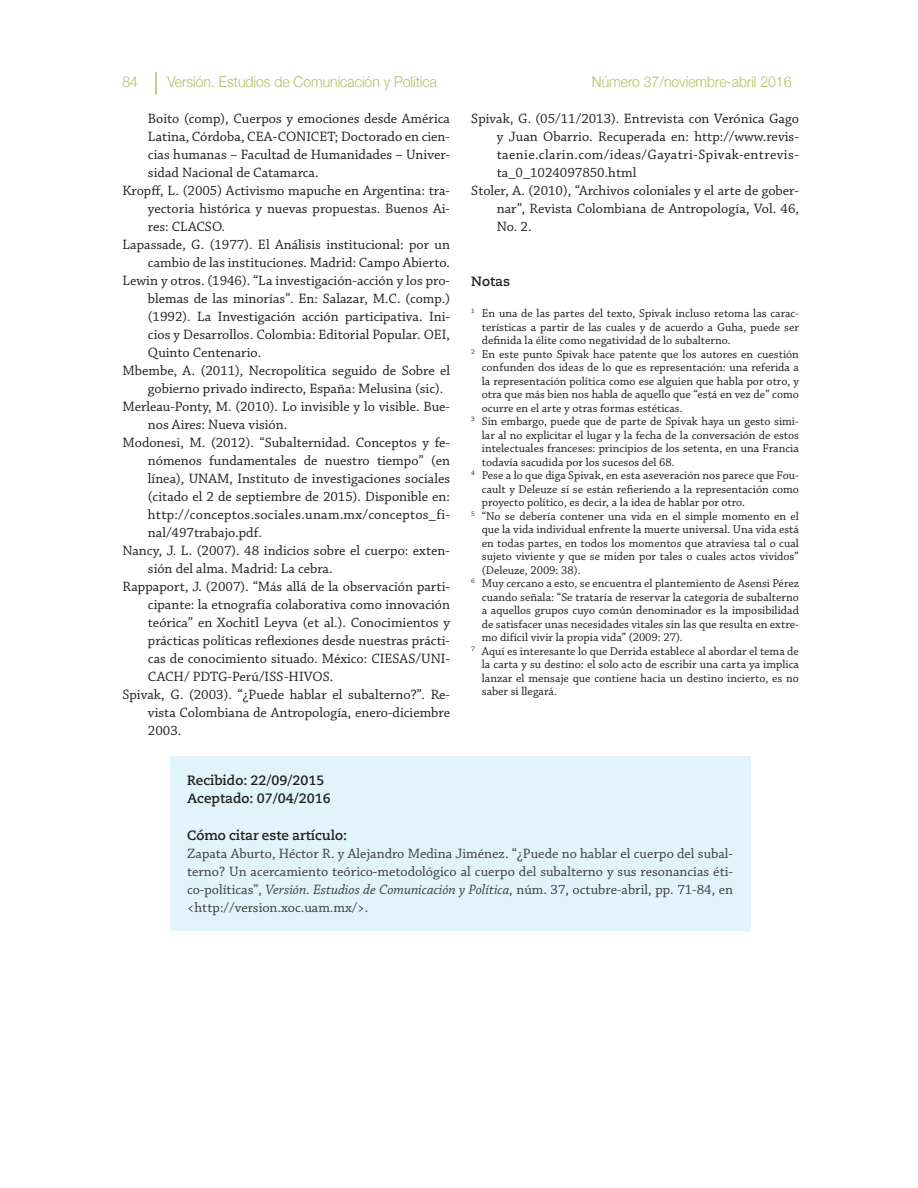
<style>
.page{position:relative;width:918px;height:1188px;background:#fff}
.page>*{position:absolute;margin:0;border:0;box-sizing:border-box;transform-origin:0 0}
.t1{font:300 15px "Helvetica Neue";color:#b3bd62;scale:.93 1}
.t2{font:14.25px "Chaparral Pro";color:#231f20}
.t3{font:14.25px/18px "Chaparral Pro";color:#3e3e3f;text-align:justify}
.t4{font:14.25px "Chaparral Pro";letter-spacing:.025em;color:#231f20}
.t5{font:700 13.5px/18.3px "Caecilia";color:#231f20}
.t6{font:12px "Chaparral Pro";color:#231f20}
.s1{font-style:italic}
</style>
<div class="page">
<hr style="left:155px;top:72px;width:2px;height:23px;background:#b3bd62">
<div style="left:170px;top:756px;width:580px;height:174px;background:#e1f4fc"></div>
<p class="t1" style="left:122px;top:69px;width:18px">84</p>
<p class="t1" style="left:167px;top:69px;width:291px">Versión. Estudios de Comunicación y Política</p>
<p class="t1" style="left:592px;top:69px;width:216px">Número 37/noviembre-abril 2016</p>
<p class="t2" style="left:148px;top:111px;width:304px">Boito (comp), Cuerpos y emociones desde América</p>
<p class="t2" style="left:148px;top:129px;width:304px">Latina, Córdoba, CEA-CONICET; Doctorado en cien-</p>
<p class="t2" style="left:148px;top:147px;width:304px">cias humanas – Facultad de Humanidades – Univer-</p>
<p class="t2" style="left:148px;top:165px;width:172px">sidad Nacional de Catamarca.</p>
<p class="t2" style="left:122px;top:183px;width:329px">Kropff, L. (2005) Activismo mapuche en Argentina: tra-</p>
<p class="t2" style="left:148px;top:201px;width:304px">yectoria histórica y nuevas propuestas. Buenos Ai-</p>
<p class="t2" style="left:148px;top:219px;width:78px">res: CLACSO.</p>
<p class="t2" style="left:122px;top:237px;width:329px">Lapassade, G. (1977). El Análisis institucional: por un</p>
<p class="t2" style="left:148px;top:255px;width:304px">cambio de las instituciones. Madrid: Campo Abierto.</p>
<p class="t2" style="left:122px;top:273px;width:329px">Lewin y otros. (1946). “La investigación-acción y los pro-</p>
<p class="t2" style="left:148px;top:291px;width:304px">blemas de las minorías”. En: Salazar, M.C. (comp.)</p>
<p class="t2" style="left:148px;top:309px;width:304px">(1992). La Investigación acción participativa. Ini-</p>
<p class="t2" style="left:148px;top:327px;width:304px">cios y Desarrollos. Colombia: Editorial Popular. OEI,</p>
<p class="t2" style="left:148px;top:345px;width:115px">Quinto Centenario.</p>
<p class="t2" style="left:122px;top:363px;width:329px">Mbembe, A. (2011), Necropolítica seguido de Sobre el</p>
<p class="t2" style="left:148px;top:381px;width:297px">gobierno privado indirecto, España: Melusina (sic).</p>
<p class="t2" style="left:122px;top:399px;width:329px">Merleau-Ponty, M. (2010). Lo invisible y lo visible. Bue-</p>
<p class="t2" style="left:148px;top:417px;width:141px">nos Aires: Nueva visión.</p>
<p class="t2" style="left:122px;top:435px;width:329px">Modonesi, M. (2012). “Subalternidad. Conceptos y fe-</p>
<p class="t2" style="left:148px;top:453px;width:304px">nómenos fundamentales de nuestro tiempo” (en</p>
<p class="t2" style="left:148px;top:471px;width:304px">línea), UNAM, Instituto de investigaciones sociales</p>
<p class="t2" style="left:148px;top:489px;width:304px">(citado el 2 de septiembre de 2015). Disponible en:</p>
<p class="t2" style="left:148px;top:507px;width:304px">http://conceptos.sociales.unam.mx/conceptos_fi-</p>
<p class="t2" style="left:148px;top:525px;width:115px">nal/497trabajo.pdf.</p>
<p class="t2" style="left:122px;top:543px;width:329px">Nancy, J. L. (2007). 48 indicios sobre el cuerpo: exten-</p>
<p class="t2" style="left:148px;top:561px;width:186px">sión del alma. Madrid: La cebra.</p>
<p class="t2" style="left:122px;top:579px;width:329px">Rappaport, J. (2007). “Más allá de la observación parti-</p>
<p class="t2" style="left:148px;top:597px;width:304px">cipante: la etnografía colaborativa como innovación</p>
<p class="t2" style="left:148px;top:615px;width:304px">teórica” en Xochitl Leyva (et al.). Conocimientos y</p>
<p class="t2" style="left:148px;top:633px;width:304px">prácticas políticas reflexiones desde nuestras prácti-</p>
<p class="t2" style="left:148px;top:651px;width:304px">cas de conocimiento situado. México: CIESAS/UNI-</p>
<p class="t2" style="left:148px;top:669px;width:187px">CACH/ PDTG-Perú/ISS-HIVOS.</p>
<p class="t2" style="left:122px;top:687px;width:329px">Spivak, G. (2003). “¿Puede hablar el subalterno?”. Re-</p>
<p class="t2" style="left:148px;top:705px;width:304px">vista Colombiana de Antropología, enero-diciembre</p>
<p class="t2" style="left:148px;top:723px;width:35px">2003.</p>
<p class="t2" style="left:471px;top:111px;width:329px">Spivak, G. (05/11/2013). Entrevista con Verónica Gago</p>
<p class="t2" style="left:497px;top:129px;width:304px">y Juan Obarrio. Recuperada en: http://www.revis-</p>
<p class="t4" style="left:497px;top:147px;width:304px">taenie.clarin.com/ideas/Gayatri-Spivak-entrevis-</p>
<p class="t2" style="left:497px;top:165px;width:141px">ta_0_1024097850.html</p>
<p class="t2" style="left:471px;top:183px;width:329px">Stoler, A. (2010), “Archivos coloniales y el arte de gober-</p>
<p class="t2" style="left:497px;top:201px;width:304px">nar”, Revista Colombiana de Antropología, Vol. 46,</p>
<p class="t2" style="left:497px;top:219px;width:36px">No. 2.</p>
<p class="t5" style="left:471px;top:272px;width:40px">Notas</p>
<p class="t6" style="left:471px;top:307px;width:329px"><sup>1</sup> En una de las partes del texto, Spivak incluso retoma las carac-</p>
<p class="t6" style="left:482px;top:320px;width:319px">terísticas a partir de las cuales y de acuerdo a Guha, puede ser</p>
<p class="t6" style="left:482px;top:334px;width:250px">definida la élite como negatividad de lo subalterno.</p>
<p class="t6" style="left:471px;top:347px;width:329px"><sup>2</sup> En este punto Spivak hace patente que los autores en cuestión</p>
<p class="t6" style="left:482px;top:361px;width:319px">confunden dos ideas de lo que es representación: una referida a</p>
<p class="t6" style="left:482px;top:374px;width:319px">la representación política como ese alguien que habla por otro, y</p>
<p class="t6" style="left:482px;top:388px;width:319px">otra que más bien nos habla de aquello que “está en vez de” como</p>
<p class="t6" style="left:482px;top:401px;width:202px">ocurre en el arte y otras formas estéticas.</p>
<p class="t6" style="left:471px;top:415px;width:329px"><sup>3</sup> Sin embargo, puede que de parte de Spivak haya un gesto simi-</p>
<p class="t6" style="left:482px;top:428px;width:319px">lar al no explicitar el lugar y la fecha de la conversación de estos</p>
<p class="t6" style="left:482px;top:442px;width:319px">intelectuales franceses: principios de los setenta, en una Francia</p>
<p class="t6" style="left:482px;top:455px;width:194px">todavía sacudida por los sucesos del 68.</p>
<p class="t6" style="left:471px;top:469px;width:329px"><sup>4</sup> Pese a lo que diga Spivak, en esta aseveración nos parece que Fou-</p>
<p class="t6" style="left:482px;top:482px;width:319px">cault y Deleuze sí se están refieriendo a la representación como</p>
<p class="t6" style="left:482px;top:496px;width:265px">proyecto político, es decir, a la idea de hablar por otro.</p>
<p class="t6" style="left:471px;top:509px;width:329px"><sup>5</sup> “No se debería contener una vida en el simple momento en el</p>
<p class="t6" style="left:482px;top:523px;width:319px">que la vida individual enfrente la muerte universal. Una vida está</p>
<p class="t6" style="left:482px;top:536px;width:319px">en todas partes, en todos los momentos que atraviesa tal o cual</p>
<p class="t6" style="left:482px;top:550px;width:319px">sujeto viviente y que se miden por tales o cuales actos vividos”</p>
<p class="t6" style="left:482px;top:563px;width:100px">(Deleuze, 2009: 38).</p>
<p class="t6" style="left:471px;top:577px;width:329px"><sup>6</sup> Muy cercano a esto, se encuentra el plantemiento de Asensi Pérez</p>
<p class="t6" style="left:482px;top:590px;width:319px">cuando señala: “Se trataría de reservar la categoría de subalterno</p>
<p class="t6" style="left:482px;top:604px;width:319px">a aquellos grupos cuyo común denominador es la imposibilidad</p>
<p class="t6" style="left:482px;top:617px;width:319px">de satisfacer unas necesidades vitales sin las que resulta en extre-</p>
<p class="t6" style="left:482px;top:631px;width:203px">mo difícil vivir la propia vida” (2009: 27).</p>
<p class="t6" style="left:471px;top:644px;width:329px"><sup>7</sup> Aquí es interesante lo que Derrida establece al abordar el tema de</p>
<p class="t6" style="left:482px;top:658px;width:319px">la carta y su destino: el solo acto de escribir una carta ya implica</p>
<p class="t6" style="left:482px;top:671px;width:319px">lanzar el mensaje que contiene hacia un destino incierto, es no</p>
<p class="t6" style="left:482px;top:685px;width:77px">saber si llegará.</p>
<p class="t5" style="left:187px;top:771px;width:145px">Recibido: 22/09/2015<br>Aceptado: 07/04/2016</p>
<p class="t5" style="left:187px;top:826px;width:162px">Cómo citar este artículo:</p>
<p class="t3" style="left:187px;top:845px;width:548px">Zapata Aburto, Héctor R. y Alejandro Medina Jiménez. “¿Puede no hablar el cuerpo del subal&shy;terno? Un acercamiento teórico-metodológico al cuerpo del subalterno y sus resonancias éti&shy;co-políticas”, <span class="s1">Versión. Estudios de Comunicación y Política</span>, núm. 37, octubre-abril, pp. 71-84, en &lt;http://version.xoc.uam.mx/&gt;.</p>
</div>
